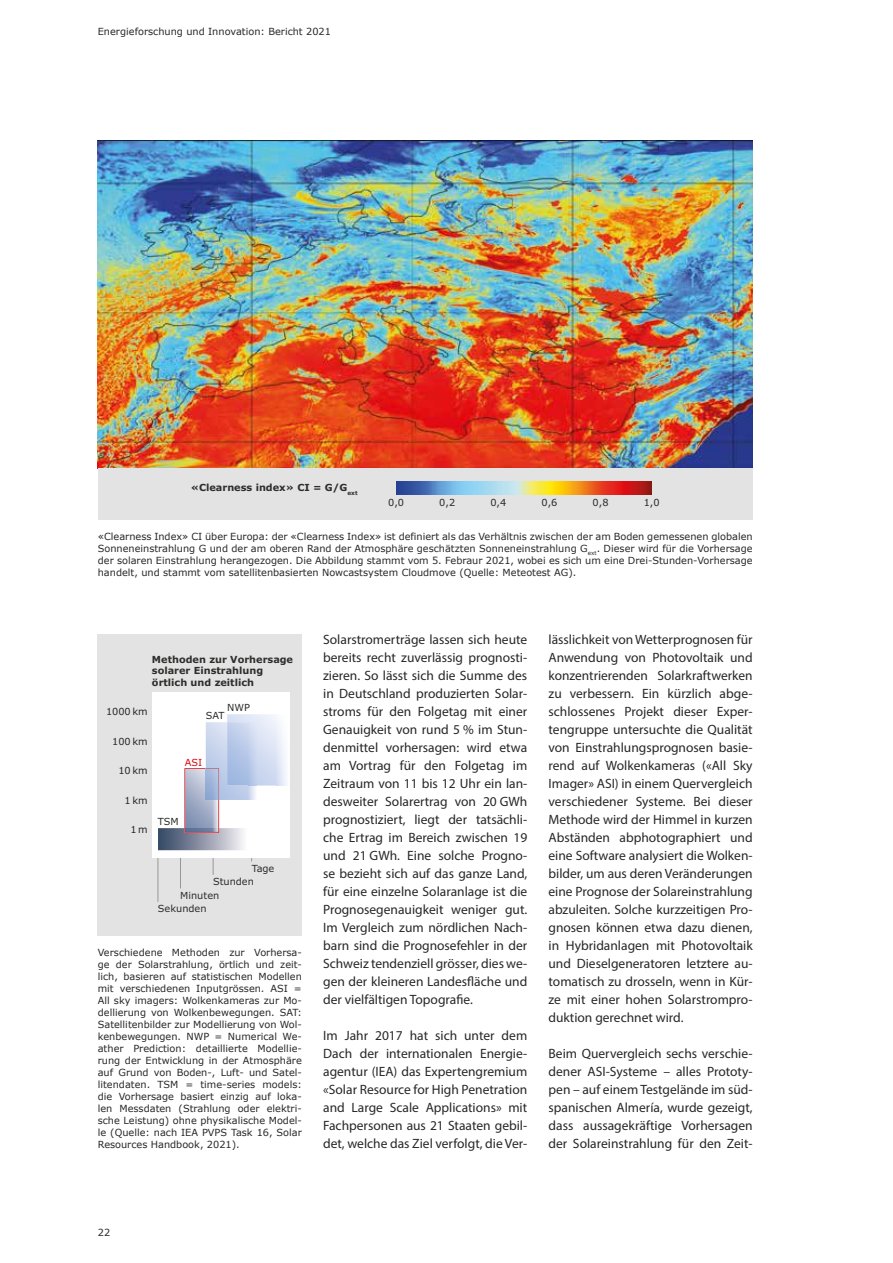
<style>
.page{position:relative;width:893px;height:1263px;background:#fff}
.page>*{position:absolute;margin:0;border:0;box-sizing:border-box;transform-origin:0 0}
.t1{font:13.5px/18px "Myriad Pro";color:#272727;text-align:justify}
.t2{font:9.75px/12px "Verdana";color:#272727;text-align:justify}
.t3{font:700 9.75px/11.7px "Verdana";color:#2e2d2c}
.t4{font:9.75px "Verdana";color:#282827}
.t5{font:9.75px "Verdana";color:#2e2d2c}
.t6{font:9.75px "Verdana";color:#dd0b15}
</style>
<div class="page">
<img style="left:98px;top:140px;width:655px;height:328px">
<div style="left:98px;top:468px;width:655px;height:52px;background:#e3e3e3"></div>
<img style="left:396px;top:481px;width:255px;height:13px">
<div style="left:98px;top:634px;width:204px;height:301px;background:#e3e3e3"></div>
<svg style="left:158px;top:857px;width:1px;height:45px"></svg>
<svg style="left:213px;top:857px;width:1px;height:18px"></svg>
<svg style="left:180px;top:857px;width:1px;height:31px"></svg>
<svg style="left:152px;top:692px;width:137px;height:165px;background:#f5f7fb"></svg>
<img style="left:158px;top:828px;width:86px;height:22px">
<svg style="left:184px;top:768px;width:35px;height:65px;background:#a9a7be"></svg>
<img style="left:206px;top:768px;width:13px;height:32px">
<img style="left:227px;top:722px;width:30px;height:63px">
<img style="left:276px;top:714px;width:13px;height:71px">
<p class="t2" style="left:98px;top:25px;width:235px">Energieforschung und Innovation: Bericht 2021</p>
<p class="t3" style="left:191px;top:482px;width:168px">«Clearness index» CI = G/G<sub>ext</sub></p>
<p class="t4" style="left:439px;top:495px;width:17px">0,2</p>
<p class="t4" style="left:490px;top:495px;width:17px">0,4</p>
<p class="t4" style="left:541px;top:495px;width:17px">0,6</p>
<p class="t4" style="left:593px;top:495px;width:17px">0,8</p>
<p class="t4" style="left:388px;top:495px;width:17px">0,0</p>
<p class="t4" style="left:644px;top:495px;width:17px">1,0</p>
<p class="t2" style="left:98px;top:530px;width:656px">«Clearness Index» CI über Europa: der «Clearness Index» ist definiert als das Verhältnis zwischen der am Boden gemessenen globalen Sonneneinstrahlung G und der am oberen Rand der Atmosphäre geschätzten Sonneneinstrahlung G<sub>ext</sub>. Dieser wird für die Vorhersage der solaren Einstrahlung herangezogen. Die Abbildung stammt vom 5. Febraur 2021, wobei es sich um eine Drei-Stunden-Vorhersage handelt, und stammt vom satellitenbasierten Nowcastsystem Cloudmove (Quelle: Meteotest AG).</p>
<p class="t3" style="left:152px;top:653px;width:143px">Methoden zur Vorhersage solarer Einstrahlung örtlich und zeitlich</p>
<p class="t4" style="left:106px;top:705px;width:43px">1000 km</p>
<p class="t4" style="left:112px;top:735px;width:37px">100 km</p>
<p class="t4" style="left:118px;top:764px;width:31px">10 km</p>
<p class="t4" style="left:125px;top:793px;width:25px">1km</p>
<p class="t4" style="left:130px;top:823px;width:19px">1m</p>
<p class="t5" style="left:227px;top:701px;width:24px">NWP</p>
<p class="t5" style="left:206px;top:709px;width:20px">SAT</p>
<p class="t6" style="left:185px;top:755px;width:19px">ASI</p>
<p class="t5" style="left:158px;top:814px;width:22px">TSM</p>
<p class="t5" style="left:252px;top:861px;width:24px">Tage</p>
<p class="t5" style="left:213px;top:875px;width:42px">Stunden</p>
<p class="t5" style="left:180px;top:888px;width:41px">Minuten</p>
<p class="t5" style="left:158px;top:902px;width:50px">Sekunden</p>
<p class="t2" style="left:98px;top:946px;width:206px">Verschiedene Methoden zur Vorhersa&shy;ge der Solarstrahlung, örtlich und zeit&shy;lich, basieren auf statistischen Modellen mit verschiedenen Inputgrössen. ASI = All sky imagers: Wolkenkameras zur Mo&shy;dellierung von Wolkenbewegungen. SAT:<br>Satellitenbilder zur Modellierung von Wol&shy;kenbewegungen. NWP = Numerical We&shy;ather Prediction: detaillierte Modellie&shy;rung der Entwicklung in der Atmosphäre auf Grund von Boden-, Luft- und Satel&shy;litendaten. TSM = time-series models: die Vorhersage basiert einzig auf loka&shy;len Messdaten (Strahlung oder elektri&shy;sche Leistung) ohne physikalische Model&shy;le (Quelle: nach IEA PVPS Task 16, Solar Resources Handbook, 2021).</p>
<p class="t1" style="left:323px;top:630px;width:206px">Solarstromerträge lassen sich heute bereits recht zuverlässig prognosti&shy;zieren. So lässt sich die Summe des in Deutschland produzierten Solar&shy;stroms für den Folgetag mit einer Genauigkeit von rund 5 % im Stun&shy;denmittel vorhersagen: wird etwa am Vortrag für den Folgetag im Zeitraum von 11 bis 12 Uhr ein lan&shy;desweiter Solarertrag von 20 GWh prognostiziert, liegt der tatsächli&shy;che Ertrag im Bereich zwischen 19 und 21 GWh. Eine solche Progno&shy;se bezieht sich auf das ganze Land, für eine einzelne Solaranlage ist die Prognosegenauigkeit weniger gut.<br>Im Vergleich zum nördlichen Nach&shy;barn sind die Prognosefehler in der Schweiz tendenziell grösser, dies we&shy;gen der kleineren Landesfläche und der vielfältigen Topografie.</p>
<p class="t1" style="left:323px;top:1026px;width:206px">Im Jahr 2017 hat sich unter dem Dach der internationalen Energie&shy;agentur (IEA) das Expertengremium «Solar Resource for High Penetration and Large Scale Applications» mit Fachpersonen aus 21 Staaten gebil&shy;det, welche das Ziel verfolgt, die Ver-</p>
<p class="t1" style="left:549px;top:630px;width:206px">lässlichkeit von Wetterprognosen für Anwendung von Photovoltaik und konzentrierenden Solarkraftwerken zu verbessern. Ein kürzlich abge&shy;schlossenes Projekt dieser Exper&shy;tengruppe untersuchte die Qualität von Einstrahlungsprognosen basie&shy;rend auf Wolkenkameras («All Sky Imager» ASI) in einem Quervergleich verschiedener Systeme. Bei dieser Methode wird der Himmel in kurzen Abständen abphotographiert und eine Software analysiert die Wolken&shy;bilder, um aus deren Veränderungen eine Prognose der Solareinstrahlung abzuleiten. Solche kurzzeitigen Pro&shy;gnosen können etwa dazu dienen, in Hybridanlagen mit Photovoltaik und Dieselgeneratoren letztere au&shy;tomatisch zu drosseln, wenn in Kür&shy;ze mit einer hohen Solarstrompro&shy;duktion gerechnet wird.</p>
<p class="t1" style="left:549px;top:1044px;width:206px">Beim Quervergleich sechs verschie&shy;dener ASI-Systeme – alles Prototy&shy;pen – auf einem Testgelände im süd&shy;spanischen Almería, wurde gezeigt, dass aussagekräftige Vorhersagen der Solareinstrahlung für den Zeit-</p>
<p class="t2" style="left:98px;top:1226px;width:14px">22</p>
</div>
